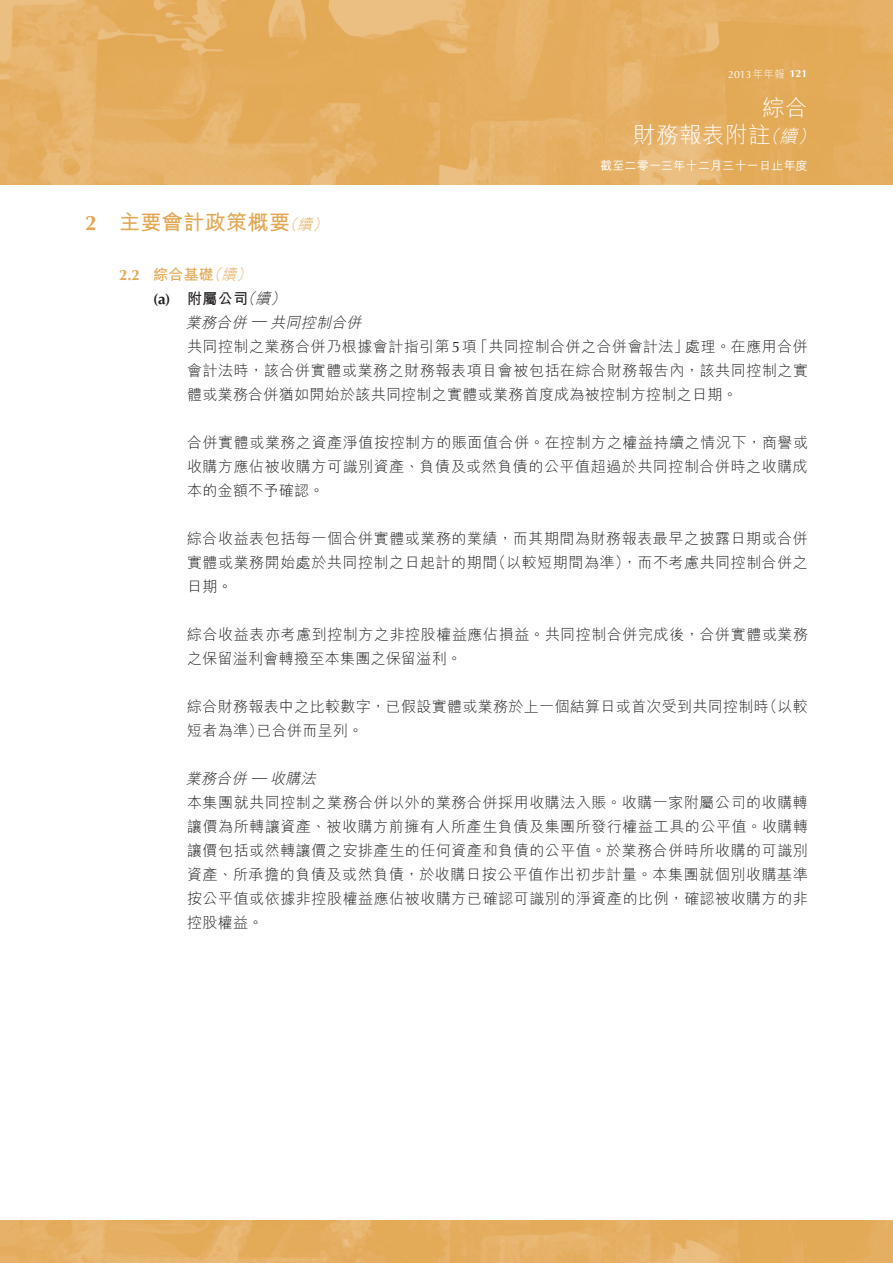
<style>
.page{position:relative;width:893px;height:1263px;background:#fff}
.page>*{position:absolute;margin:0;border:0;box-sizing:border-box;transform-origin:0 0}
.t1{font:22.5px/27px "M Hei HK Light B5 pc H";letter-spacing:.02em;color:#fff}
.t2{font:21px "M Hei HK Bold B5 pc H";letter-spacing:.02em;color:#e2a855}
.t3{font:15px/24px "M Hei HK Light B5 pc H";letter-spacing:.035em;color:#231f20}
.t4{font:15px/24px "M Hei HK Bold B5 pc H";letter-spacing:.02em;color:#e2a855}
.t5{font:12px "M Hei HK Medium B5 pc H";letter-spacing:.02em;color:#fff}
.t6{font:10.5px "Optima LT Std";color:#fff}
.s1{font-family:"M Hei HK Light B5 pc H"}
.s2{font-weight:700}
.s3{font-style:italic;font-size:18px}
.s4{font-family:"Optima LT Std";font-weight:700}
.s5{font-family:"M Hei HK Light B5 pc H";font-style:italic;font-size:15px}
.s6{font-family:"M Hei HK Light B5 pc H";font-style:italic}
.s7{font-family:"Optima LT Std";font-weight:700;color:#231f20}
.s8{color:#231f20}
.s9{font-family:"M Hei HK Light B5 pc H";font-style:italic;color:#231f20}
.s10{font-style:italic}
.s11{font-family:"Optima LT Std";font-style:italic}
.s12{font-family:"Optima LT Std"}
</style>
<div class="page">
<img style="left:0;top:1220px;width:893px;height:43px">
<img style="left:0;top:0;width:893px;height:185px">
<p class="t6" style="left:728px;top:70px;width:81px">2013<span class="s1">年年報</span> <span class="s2">121</span></p>
<h1 class="t1" style="left:633px;top:97px;width:187px;text-indent:129px">綜合財務報表附註<span class="s3">（續）</span></h1>
<p class="t5" style="left:600px;top:161px;width:209px">截至二零一三年十二月三十一日止年度</p>
<h2 class="t2" style="left:85px;top:214px;width:247px"><span class="s4">2</span> 主要會計政策概要<span class="s5">（續）</span></h2>
<p class="t4" style="left:153px;top:264px;width:137px;text-indent:-34px"><span class="s4">2.2</span> 綜合基礎<span class="s6">（續）<br></span><span class="s7">(a)</span> <span class="s8">附屬公司</span><span class="s9">（續）</span></p>
<p class="t3" style="left:186px;top:312px;width:624px"><span class="s10">業務合併</span> <span class="s11">—</span> <span class="s10">共同控制合併<br></span>共同控制之業務合併乃根據會計指引第<span class="s12">5</span>項「共同控制合併之合併會計法」處理。在應用合併會計法時，該合併實體或業務之財務報表項目會被包括在綜合財務報告內，該共同控制之實體或業務合併猶如開始於該共同控制之實體或業務首度成為被控制方控制之日期。</p>
<p class="t3" style="left:187px;top:432px;width:623px;text-align:justify">合併實體或業務之資產淨值按控制方的賬面值合併。在控制方之權益持續之情況下，商譽或收購方應佔被收購方可識別資產、負債及或然負債的公平值超過於共同控制合併時之收購成本的金額不予確認。</p>
<p class="t3" style="left:187px;top:528px;width:622px;text-align:justify">綜合收益表包括每一個合併實體或業務的業績，而其期間為財務報表最早之披露日期或合併實體或業務開始處於共同控制之日起計的期間（以較短期間為準），而不考慮共同控制合併之日期。</p>
<p class="t3" style="left:187px;top:624px;width:623px">綜合收益表亦考慮到控制方之非控股權益應佔損益。共同控制合併完成後，合併實體或業務之保留溢利會轉撥至本集團之保留溢利。</p>
<p class="t3" style="left:187px;top:696px;width:622px">綜合財務報表中之比較數字，已假設實體或業務於上一個結算日或首次受到共同控制時（以較短者為準）已合併而呈列。</p>
<p class="t3" style="left:186px;top:768px;width:624px"><span class="s10">業務合併</span> <span class="s11">—</span> <span class="s10">收購法<br></span>本集團就共同控制之業務合併以外的業務合併採用收購法入賬。收購一家附屬公司的收購轉讓價為所轉讓資產、被收購方前擁有人所產生負債及集團所發行權益工具的公平值。收購轉讓價包括或然轉讓價之安排產生的任何資產和負債的公平值。於業務合併時所收購的可識別資產、所承擔的負債及或然負債，於收購日按公平值作出初步計量。本集團就個別收購基準按公平值或依據非控股權益應佔被收購方已確認可識別的淨資產的比例，確認被收購方的非控股權益。</p>
</div>
